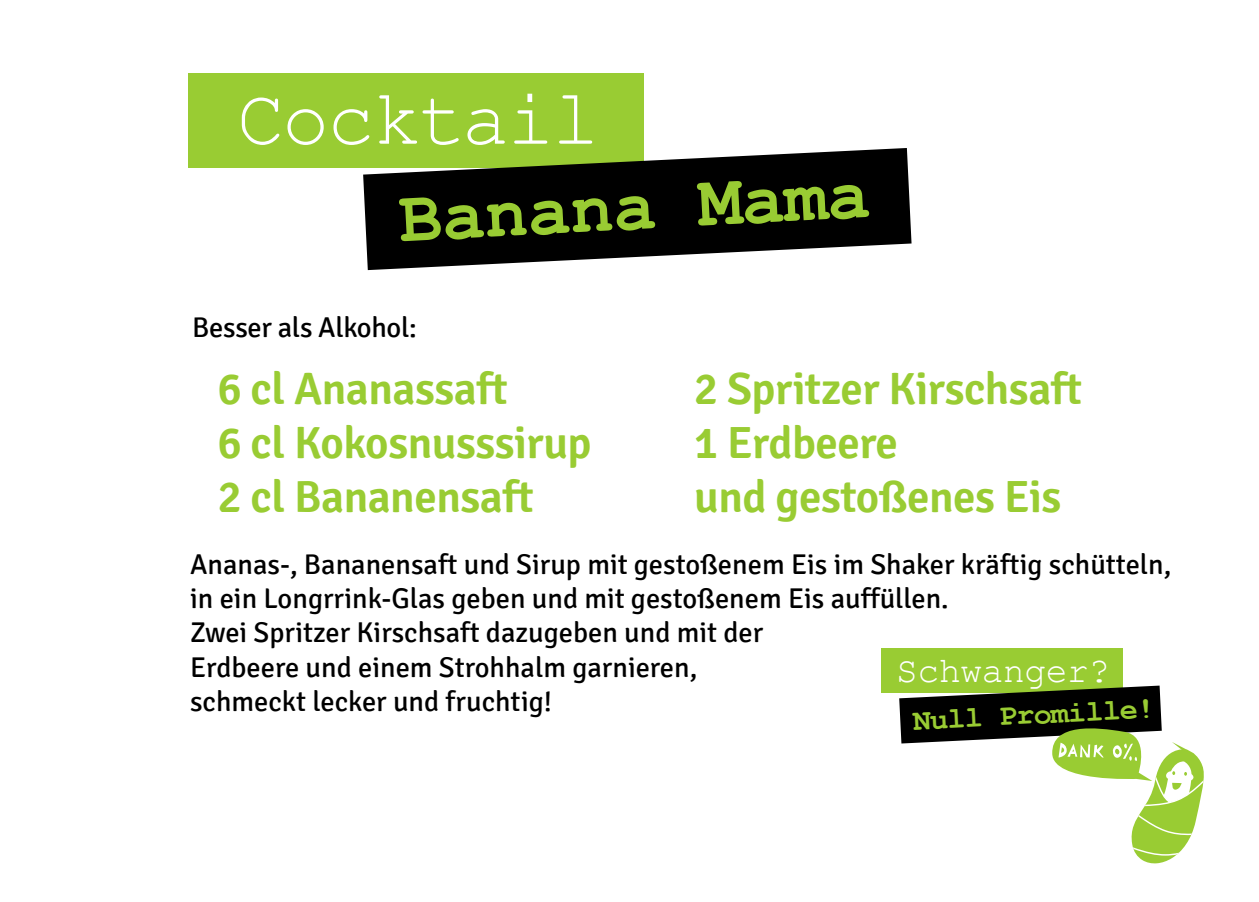
<style>
.page{position:relative;width:1259px;height:902px;background:#fff}
.page>*{position:absolute;margin:0;border:0;box-sizing:border-box;transform-origin:0 0}
.H{font:78.9px "Courier New";letter-spacing:-.03em;color:#fff}
.H-2{font:700 72px "Courier New";color:#9c3}
.Fließtext{font:600 45px "Signika";letter-spacing:-.01em;color:#9c3}
.Logo{font:36.3px "Courier New";letter-spacing:-.01em;color:#fff}
.Logo-2{font:700 30.3px "Courier New";color:#9c3}
.Fließtext-2{font:28.5px/34.2px "Signika";color:#000}
</style>
<div class="page">
<div style="left:188px;top:73px;width:455px;height:94px;background:#9c3"></div>
<svg style="left:363px;top:148px;width:548px;height:122px;fill:#000"></svg>
<div style="left:881px;top:648px;width:241px;height:45px;background:#9c3"></div>
<svg style="left:899px;top:685px;width:305px;height:178px"></svg>
<h1 class="H" style="left:237px;top:70px;width:364px">Cocktail</h1>
<h1 class="H-2" style="left:396px;top:174px;width:473px;rotate:-3deg">Banana Mama</h1>
<p class="Fließtext-2" style="left:192px;top:311px;width:226px">Besser als Alkohol:</p>
<p class="Fließtext" style="left:218px;top:363px;width:291px">6 cl Ananassaft</p>
<p class="Fließtext" style="left:218px;top:417px;width:375px">6 cl Kokosnusssirup</p>
<p class="Fließtext" style="left:218px;top:471px;width:317px">2 cl Bananensaft</p>
<p class="Fließtext" style="left:694px;top:363px;width:390px">2 Spritzer Kirschsaft</p>
<p class="Fließtext" style="left:694px;top:417px;width:205px">1 Erdbeere</p>
<p class="Fließtext" style="left:694px;top:471px;width:369px">und gestoßenes Eis</p>
<p class="Fließtext-2" style="left:190px;top:547px;width:983px">Ananas-, Bananensaft und Sirup mit gestoßenem Eis im Shaker kräftig schütteln, in ein Longrrink-Glas geben und mit gestoßenem Eis auffüllen.</p>
<p class="Fließtext-2" style="left:190px;top:616px;width:574px">Zwei Spritzer Kirschsaft dazugeben und mit der</p>
<p class="Fließtext-2" style="left:190px;top:650px;width:509px">Erdbeere und einem Strohhalm garnieren,</p>
<p class="Fließtext-2" style="left:190px;top:684px;width:363px">schmeckt lecker und fruchtig!</p>
<p class="Logo" style="left:896px;top:647px;width:215px">Schwanger?</p>
<p class="Logo-2" style="left:912px;top:701px;width:244px;rotate:-3deg">Null Promille!</p>
</div>
